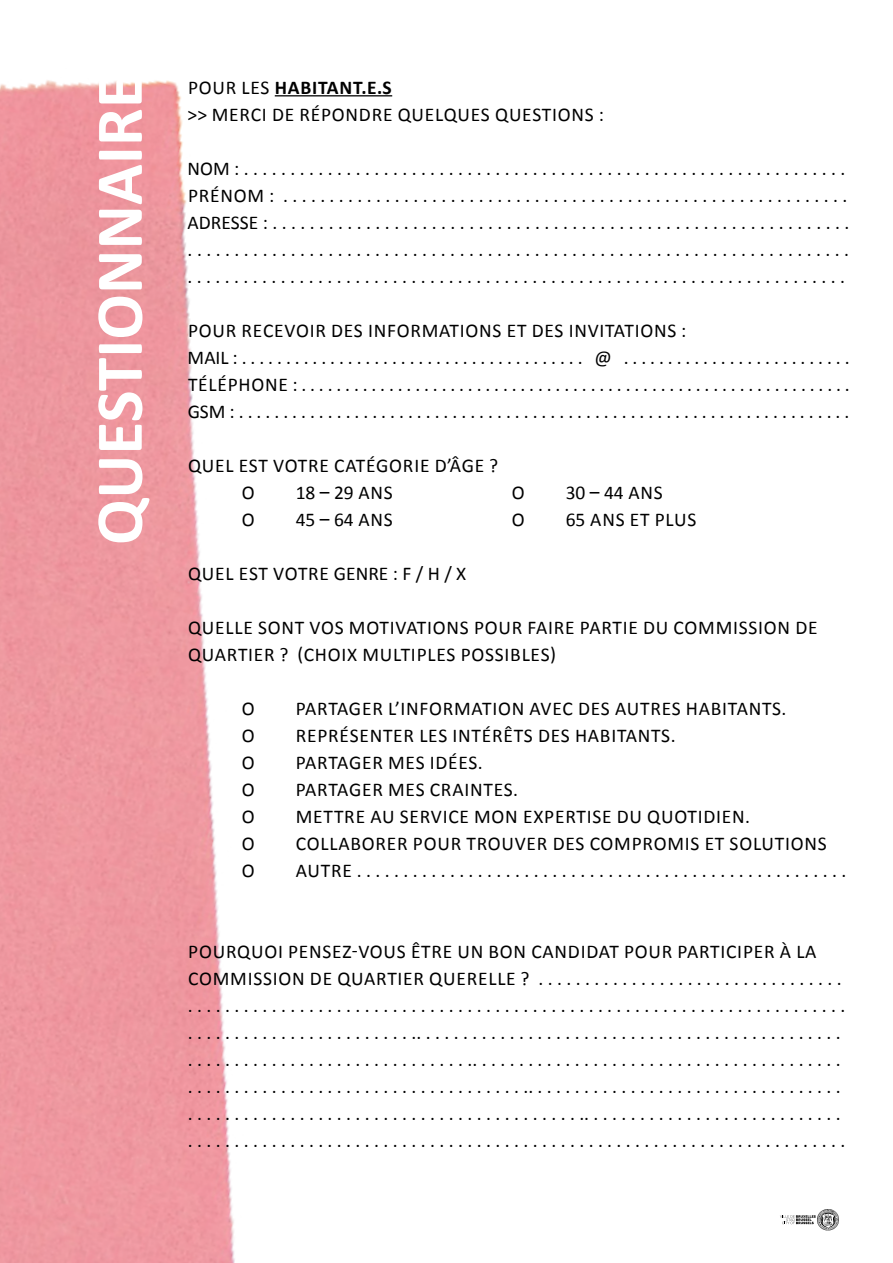
<style>
.page{position:relative;width:893px;height:1263px;background:#fff}
.page>*{position:absolute;margin:0;border:0;box-sizing:border-box;transform-origin:0 0}
.t1{font:700 67.5px "Calibri";color:#fff}
.t2{font:19.5px/27px "Calibri";letter-spacing:.04em;color:#000}
.t3{font:19.5px/27px "Calibri";color:#000}
.s1{font-weight:700}
</style>
<div class="page">
<img style="left:0;top:80px;width:393px;height:1183px">
<hr style="left:275px;top:95px;width:117px;height:1px;background:#000">
<svg style="left:780px;top:1209px;width:59px;height:21px"></svg>
<h1 class="t1" style="left:72px;top:545px;width:471px;rotate:-90deg">QUESTIONNAIRE</h1>
<p class="t2" style="left:188px;top:73px;width:418px">POUR LES <span class="s1">HABITANT.E.S<br></span>&gt;&gt; MERCI DE RÉPONDRE QUELQUES QUESTIONS :</p>
<p class="t3" style="left:188px;top:154px;width:663px">NOM : . . . . . . . . . . . . . . . . . . . . . . . . . . . . . . . . . . . . . . . . . . . . . . . . . . . . . . . . . . . . . . . . .<br>PRÉNOM : . . . . . . . . . . . . . . . . . . . . . . . . . . . . . . . . . . . . . . . . . . . . . . . . . . . . . . . . . . . . .<br>ADRESSE : . . . . . . . . . . . . . . . . . . . . . . . . . . . . . . . . . . . . . . . . . . . . . . . . . . . . . . . . . . . . . . . . . . . . . . . . . . . . . . . . . . . . . . . . . . . . . . . . . . . . . . . . . . . . . . . . . . . . . . . . . . . . . . . . . . . . . . . . . . . . . . . . . . . . . . . . . . . . . . . . . . . . . . . . . . . . . . . . . . . . . . . . . . . . . . . . . . . . . . . . . . . .</p>
<p class="t2" style="left:188px;top:316px;width:664px">POUR RECEVOIR DES INFORMATIONS ET DES INVITATIONS :<br>MAIL : . . . . . . . . . . . . . . . . . . . . . . . . . . . . . . . . . . . . . . . @ . . . . . . . . . . . . . . . . . . . . . . . . . .<br>TÉLÉPHONE : . . . . . . . . . . . . . . . . . . . . . . . . . . . . . . . . . . . . . . . . . . . . . . . . . . . . . . . . . . . . . . .<br>GSM : . . . . . . . . . . . . . . . . . . . . . . . . . . . . . . . . . . . . . . . . . . . . . . . . . . . . . . . . . . . . . . . . . . . . .</p>
<p class="t2" style="left:242px;top:451px;width:258px;text-indent:-54px">QUEL EST VOTRE CATÉGORIE D’ÂGE ?<br>O</p>
<p class="t2" style="left:296px;top:478px;width:99px">18 – 29 ANS</p>
<p class="t2" style="left:512px;top:478px;width:14px">O</p>
<p class="t2" style="left:566px;top:478px;width:99px">30 – 44 ANS</p>
<p class="t2" style="left:242px;top:505px;width:14px">O</p>
<p class="t2" style="left:296px;top:505px;width:99px">45 – 64 ANS</p>
<p class="t2" style="left:512px;top:505px;width:14px">O</p>
<p class="t2" style="left:566px;top:505px;width:132px">65 ANS ET PLUS</p>
<p class="t2" style="left:188px;top:559px;width:280px">QUEL EST VOTRE GENRE : F / H / X</p>
<p class="t2" style="left:188px;top:613px;width:631px">QUELLE SONT VOS MOTIVATIONS POUR FAIRE PARTIE DU COMMISSION DE<br>QUARTIER ? (CHOIX MULTIPLES POSSIBLES)</p>
<p class="t2" style="left:242px;top:694px;width:14px">O</p>
<p class="t2" style="left:296px;top:694px;width:492px">PARTAGER L’INFORMATION AVEC DES AUTRES HABITANTS.</p>
<p class="t2" style="left:242px;top:721px;width:14px">O</p>
<p class="t2" style="left:296px;top:721px;width:381px">REPRÉSENTER LES INTÉRÊTS DES HABITANTS.</p>
<p class="t2" style="left:242px;top:748px;width:14px">O</p>
<p class="t2" style="left:296px;top:748px;width:189px">PARTAGER MES IDÉES.</p>
<p class="t2" style="left:242px;top:775px;width:14px">O</p>
<p class="t2" style="left:296px;top:775px;width:224px">PARTAGER MES CRAINTES.</p>
<p class="t2" style="left:242px;top:802px;width:14px">O</p>
<p class="t2" style="left:296px;top:802px;width:456px">METTRE AU SERVICE MON EXPERTISE DU QUOTIDIEN.</p>
<p class="t2" style="left:242px;top:829px;width:14px">O</p>
<p class="t2" style="left:296px;top:829px;width:532px">COLLABORER POUR TROUVER DES COMPROMIS ET SOLUTIONS</p>
<p class="t2" style="left:242px;top:856px;width:14px">O</p>
<p class="t2" style="left:296px;top:856px;width:552px">AUTRE . . . . . . . . . . . . . . . . . . . . . . . . . . . . . . . . . . . . . . . . . . . . . . . . . . . . .</p>
<p class="t2" style="left:188px;top:937px;width:659px">POURQUOI PENSEZ-VOUS ÊTRE UN BON CANDIDAT POUR PARTICIPER À LA COMMISSION DE QUARTIER QUERELLE ? . . . . . . . . . . . . . . . . . . . . . . . . . . . . . . . . . . . . . . . . . . . . . . . . . . . . . . . . . . . . . . . . . . . . . . . . . . . . . . . . . . . . . . . . . . . . . . . . . . . . . . . . . . . . . . . . . . . . . . . . . . . . . . . . .. . . . . . . . . . . . . . . . . . . . . . . . . . . . . . . . . . . . . . . . . . . . . . . . . . . . . . . . . . . . . . . . . . . . . . . . . . . . .. . . . . . . . . . . . . . . . . . . . . . . . . . . . . . . . . . . . . . . . . . . . . . . . . . . . . . . . . . . . . . . . . . . . . . . . . . . . .. . . . . . . . . . . . . . . . . . . . . . . . . . . . . . . . . . . . . . . . . . . . . . . . . . . . . . . . . . . . . . . . . . . . . . . . . . . . .. . . . . . . . . . . . . . . . . . . . . . . . . . . . . . . . . . . . . . . . . . . . . . . . . . . . . . . . . . . . . . . . . . . . . . . . . . . . . . . . . . . . . . . . . . . . . . . . . . .</p>
</div>
